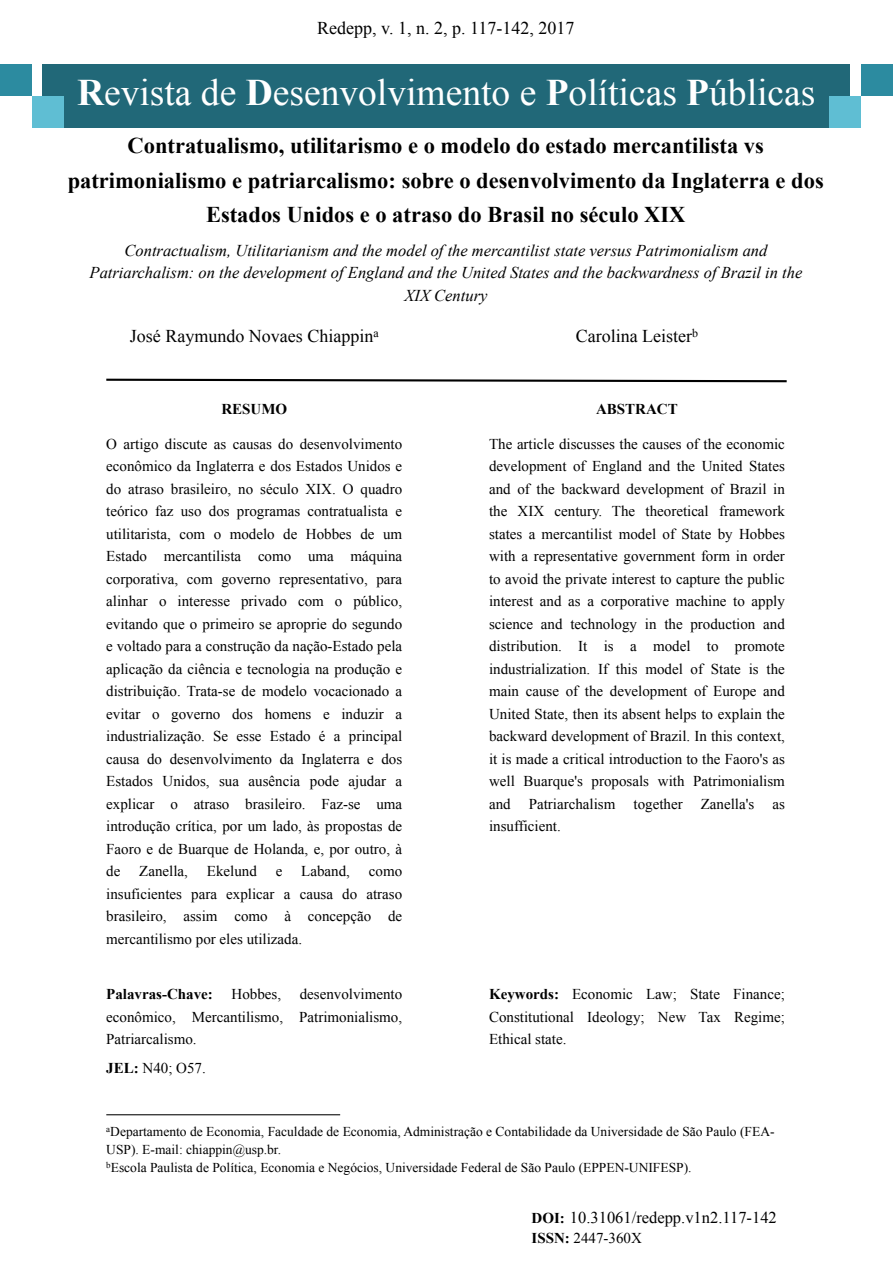
<style>
.page{position:relative;width:893px;height:1263px;background:#fff}
.page>*{position:absolute;margin:0;border:0;box-sizing:border-box;transform-origin:0 0}
.t1{font:37.5px "Times New Roman";color:#fff}
.t2{font:700 22.5px/34.5px "Times New Roman";color:#000;text-align:center}
.t3{font:18px "Times New Roman";color:#000}
.t4{font:italic 16.5px/22.5px "Times New Roman";color:#000;text-align:center}
.t5{font:16.5px "Times New Roman";color:#000}
.t6{font:15px/22.5px "Times New Roman";color:#000;text-align:justify}
.t7{font:700 15px "Times New Roman";color:#000}
.t8{font:13.5px/18px "Times New Roman";color:#000}
.s1{font-weight:700}
.s2{font-weight:700;font-size:15px}
</style>
<div class="page">
<div style="left:43px;top:64px;width:807px;height:64px;background:#216878"></div>
<svg style="left:106px;top:378px;width:681px;height:5px"></svg>
<hr style="left:106px;top:1114px;width:234px;height:1px;background:#000">
<div style="left:861px;top:64px;width:32px;height:32px;background:#2c8ba0"></div>
<div style="left:829px;top:96px;width:32px;height:32px;background:#5fbed3"></div>
<div style="left:0;top:64px;width:32px;height:32px;background:#2c8ba0"></div>
<div style="left:32px;top:96px;width:32px;height:32px;background:#5fbed3"></div>
<p class="t3" style="left:317px;top:18px;width:259px">Redepp, v. 1, n. 2, p. 117-142, 2017</p>
<h1 class="t1" style="left:77px;top:71px;width:740px"><span class="s1">R</span>evista de <span class="s1">D</span>esenvolvimento e <span class="s1">P</span>olíticas <span class="s1">P</span>úblicas</h1>
<h2 class="t2" style="left:68px;top:129px;width:757px">Contratualismo, utilitarismo e o modelo do estado mercantilista vs patrimonialismo e patriarcalismo: sobre o desenvolvimento da Inglaterra e dos<br>Estados Unidos e o atraso do Brasil no século XIX</h2>
<p class="t4" style="left:90px;top:239px;width:714px">Contractualism, Utilitarianism and the model of the mercantilist state versus Patrimonialism and<br>Patriarchalism: on the development of England and the United States and the backwardness of Brazil in the<br>XIX Century</p>
<p class="t3" style="left:130px;top:326px;width:250px">José Raymundo Novaes Chiappin<sup>a</sup></p>
<p class="t7" style="left:221px;top:401px;width:67px">RESUMO</p>
<p class="t6" style="left:106px;top:432px;width:297px">O artigo discute as causas do desenvolvimento econômico da Inglaterra e dos Estados Unidos e do atraso brasileiro, no século XIX. O quadro teórico faz uso dos programas contratualista e utilitarista, com o modelo de Hobbes de um Estado mercantilista como uma máquina corporativa, com governo representativo, para alinhar o interesse privado com o público, evitando que o primeiro se aproprie do segundo e voltado para a construção da nação-Estado pela aplicação da ciência e tecnologia na produção e distribuição. Trata-se de modelo vocacionado a evitar o governo dos homens e induzir a industrialização. Se esse Estado é a principal causa do desenvolvimento da Inglaterra e dos Estados Unidos, sua ausência pode ajudar a explicar o atraso brasileiro. Faz-se uma introdução crítica, por um lado, às propostas de Faoro e de Buarque de Holanda, e, por outro, à de</p>
<p class="t6" style="left:139px;top:860px;width:50px">Zanella,</p>
<p class="t6" style="left:207px;top:860px;width:51px">Ekelund</p>
<p class="t6" style="left:276px;top:860px;width:8px">e</p>
<p class="t6" style="left:301px;top:860px;width:50px">Laband,</p>
<p class="t6" style="left:106px;top:860px;width:297px;text-indent:263px">como insuficientes para explicar a causa do atraso brasileiro, assim como à concepção de mercantilismo por eles utilizada.</p>
<p class="t3" style="left:576px;top:326px;width:124px">Carolina Leister<sup>b</sup></p>
<p class="t7" style="left:596px;top:401px;width:83px">ABSTRACT</p>
<p class="t6" style="left:489px;top:432px;width:297px">The article discusses the causes of the economic development of England and the United States and of the backward development of Brazil in the XIX century. The theoretical framework states a mercantilist model of State by Hobbes with a representative government form in order to avoid the private interest to capture the public interest and as a corporative machine to apply science and technology in the production and distribution. It is a model to promote industrialization. If this model of State is the main cause of the development of Europe and United State, then its absent helps to explain the backward development of Brazil. In this context, it is made a critical introduction to the Faoro's as well Buarque's proposals with Patrimonialism and Patriarchalism together Zanella's as insufficient.</p>
<p class="t6" style="left:106px;top:983px;width:297px"><span class="s1">Palavras-Chave:</span> Hobbes, desenvolvimento econômico, Mercantilismo, Patrimonialismo, Patriarcalismo.</p>
<p class="t6" style="left:489px;top:983px;width:297px"><span class="s1">Keywords:</span> Economic Law; State Finance; Constitutional Ideology; New Tax Regime; Ethical state.</p>
<p class="t6" style="left:106px;top:1057px;width:101px"><span class="s1">JEL:</span> N40; O57.</p>
<p class="t8" style="left:106px;top:1123px;width:670px"><sup>a</sup>Departamento de Economia, Faculdade de Economia, Administração e Contabilidade da Universidade de São Paulo (FEA-<br>USP). E-mail: chiappin@usp.br.<br><sup>b</sup>Escola Paulista de Política, Economia e Negócios, Universidade Federal de São Paulo (EPPEN-UNIFESP).</p>
<p class="t5" style="left:531px;top:1209px;width:247px"><span class="s2">DOI:</span> 10.31061/redepp.v1n2.117-142</p>
<p class="t6" style="left:531px;top:1226px;width:112px"><span class="s1">ISSN:</span> 2447-360X</p>
</div>
